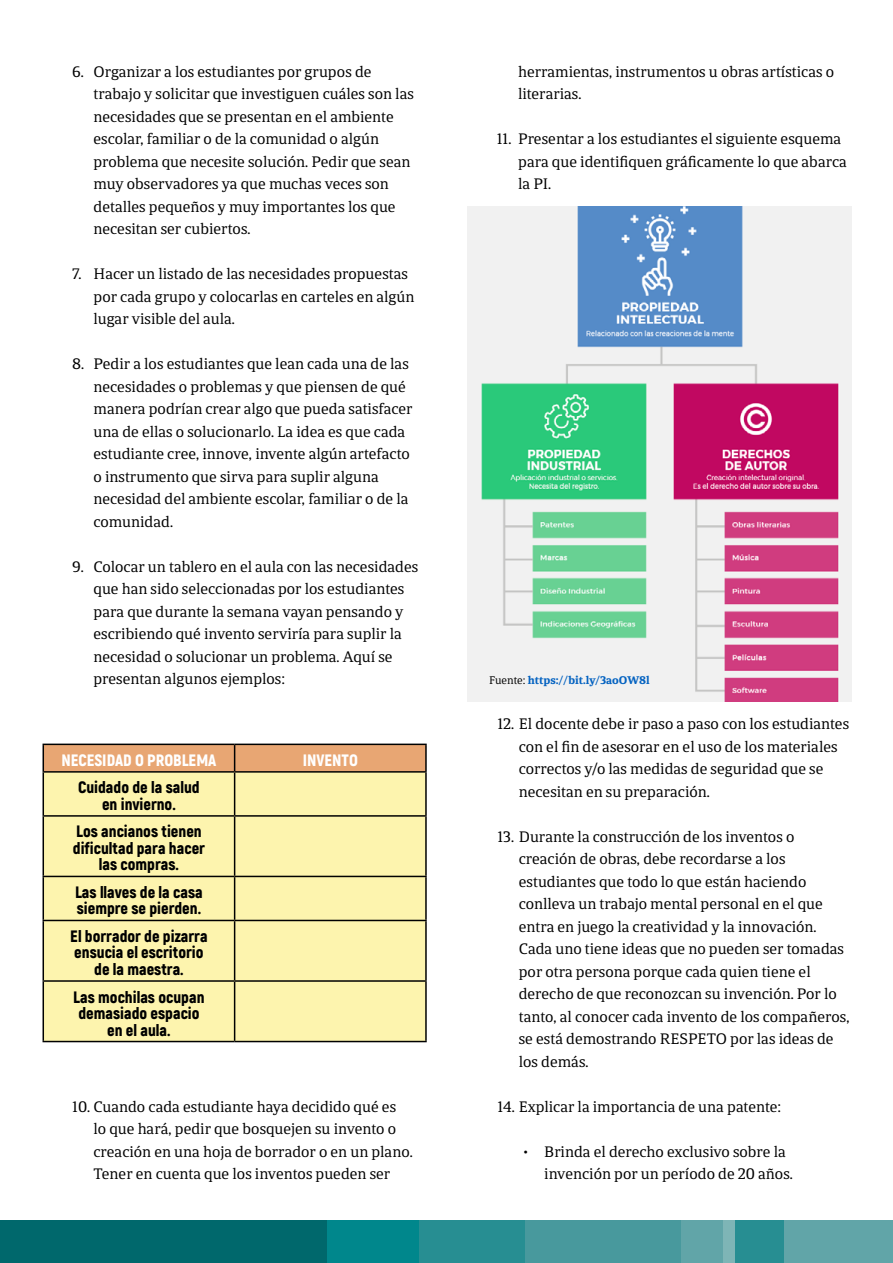
<style>
.page{position:relative;width:893px;height:1263px;background:#fff}
.page>*{position:absolute;margin:0;border:0;box-sizing:border-box;transform-origin:0 0}
.t1{font:16.5px/22.5px "Calicanto";color:#000}
.t2{font:900 16.5px/16.5px "Akrobat";color:#000;text-align:center}
.t3{font:900 16.5px "Akrobat";color:#fff}
.t4{font:700 12px "Calicanto";color:#0563c1}
.s1{font-weight:400;color:#000}
</style>
<div class="page">
<div style="left:681px;top:1220px;width:42px;height:42px;background:#61a5a8"></div>
<div style="left:723px;top:1220px;width:12px;height:42px;background:#7eb5b6"></div>
<div style="left:418px;top:1220px;width:107px;height:42px;background:#278e92"></div>
<div style="left:0;top:1220px;width:327px;height:42px;background:#00686c"></div>
<div style="left:525px;top:1220px;width:156px;height:42px;background:#48999d"></div>
<div style="left:327px;top:1220px;width:91px;height:42px;background:#00878c"></div>
<div style="left:735px;top:1220px;width:50px;height:42px;background:#278e92"></div>
<div style="left:785px;top:1220px;width:108px;height:42px;background:#61a5a8"></div>
<div style="left:44px;top:773px;width:381px;height:268px;background:#fdf4ae"></div>
<hr style="left:235px;top:744px;width:192px;height:1px;background:#000">
<svg style="left:43px;top:744px;width:382px;height:27px;background:#dc9d6d"></svg>
<hr style="left:425px;top:745px;width:2px;height:26px;background:#000">
<hr style="left:43px;top:771px;width:192px;height:2px;background:#000">
<hr style="left:43px;top:773px;width:1px;height:42px;background:#000">
<hr style="left:235px;top:771px;width:192px;height:2px;background:#000">
<hr style="left:234px;top:773px;width:1px;height:42px;background:#000">
<hr style="left:425px;top:773px;width:2px;height:42px;background:#000">
<hr style="left:43px;top:815px;width:192px;height:2px;background:#000">
<hr style="left:43px;top:817px;width:1px;height:59px;background:#000">
<hr style="left:235px;top:815px;width:192px;height:2px;background:#000">
<hr style="left:234px;top:817px;width:1px;height:59px;background:#000">
<hr style="left:425px;top:817px;width:2px;height:59px;background:#000">
<hr style="left:43px;top:876px;width:192px;height:1px;background:#000">
<hr style="left:43px;top:877px;width:1px;height:43px;background:#000">
<hr style="left:235px;top:876px;width:192px;height:1px;background:#000">
<hr style="left:234px;top:877px;width:1px;height:43px;background:#000">
<hr style="left:425px;top:877px;width:2px;height:43px;background:#000">
<hr style="left:43px;top:920px;width:192px;height:1px;background:#000">
<hr style="left:43px;top:921px;width:1px;height:59px;background:#000">
<hr style="left:235px;top:920px;width:192px;height:1px;background:#000">
<hr style="left:234px;top:921px;width:1px;height:59px;background:#000">
<hr style="left:425px;top:921px;width:2px;height:59px;background:#000">
<hr style="left:43px;top:980px;width:192px;height:2px;background:#000">
<hr style="left:43px;top:982px;width:1px;height:59px;background:#000">
<hr style="left:235px;top:980px;width:192px;height:2px;background:#000">
<hr style="left:234px;top:982px;width:1px;height:59px;background:#000">
<hr style="left:425px;top:982px;width:2px;height:59px;background:#000">
<hr style="left:43px;top:1041px;width:192px;height:1px;background:#000">
<hr style="left:235px;top:1041px;width:192px;height:1px;background:#000">
<img style="left:468px;top:206px;width:383px;height:495px">
<p class="t1" style="left:94px;top:60px;width:322px;text-indent:-21px">6. Organizar a los estudiantes por grupos de trabajo y solicitar que investiguen cuáles son las necesidades que se presentan en el ambiente escolar, familiar o de la comunidad o algún problema que necesite solución. Pedir que sean muy observadores ya que muchas veces son detalles pequeños y muy importantes los que necesitan ser cubiertos.</p>
<p class="t1" style="left:94px;top:262px;width:323px;text-indent:-21px">7. Hacer un listado de las necesidades propuestas por cada grupo y colocarlas en carteles en algún lugar visible del aula.</p>
<p class="t1" style="left:94px;top:352px;width:321px;text-indent:-21px">8. Pedir a los estudiantes que lean cada una de las necesidades o problemas y que piensen de qué manera podrían crear algo que pueda satisfacer una de ellas o solucionarlo. La idea es que cada estudiante cree, innove, invente algún artefacto o instrumento que sirva para suplir alguna necesidad del ambiente escolar, familiar o de la comunidad.</p>
<p class="t1" style="left:94px;top:555px;width:326px;text-indent:-21px">9. Colocar un tablero en el aula con las necesidades que han sido seleccionadas por los estudiantes para que durante la semana vayan pensando y escribiendo qué invento serviría para suplir la necesidad o solucionar un problema. Aquí se presentan algunos ejemplos:</p>
<p class="t3" style="left:61px;top:749px;width:157px">NECESIDAD O PROBLEMA</p>
<p class="t3" style="left:303px;top:749px;width:57px">INVENTO</p>
<p class="t2" style="left:78px;top:779px;width:123px">Cuidado de la salud en invierno.</p>
<p class="t2" style="left:73px;top:823px;width:134px">Los ancianos tienen dificultad para hacer las compras.</p>
<p class="t2" style="left:75px;top:884px;width:129px;text-align:left">Las llaves de la casa siempre se pierden.</p>
<p class="t2" style="left:70px;top:928px;width:139px">El borrador de pizarra ensucia el escritorio de la maestra.</p>
<p class="t2" style="left:73px;top:988px;width:133px">Las mochilas ocupan demasiado espacio en el aula.</p>
<p class="t1" style="left:94px;top:1095px;width:321px;text-indent:-21px">10. Cuando cada estudiante haya decidido qué es lo que hará, pedir que bosquejen su invento o creación en una hoja de borrador o en un plano.<br>Tener en cuenta que los inventos pueden ser</p>
<p class="t1" style="left:518px;top:60px;width:318px">herramientas, instrumentos u obras artísticas o literarias.</p>
<p class="t1" style="left:518px;top:127px;width:330px;text-indent:-21px">11. Presentar a los estudiantes el siguiente esquema para que identifiquen gráficamente lo que abarca la PI.</p>
<p class="t4" style="left:489px;top:673px;width:162px"><span class="s1">Fuente:</span> https://bit.ly/3aoOW8l</p>
<p class="t1" style="left:519px;top:712px;width:332px;text-indent:-21px">12. El docente debe ir paso a paso con los estudiantes con el fin de asesorar en el uso de los materiales correctos y/o las medidas de seguridad que se necesitan en su preparación.</p>
<p class="t1" style="left:519px;top:825px;width:332px;text-indent:-21px">13. Durante la construcción de los inventos o creación de obras, debe recordarse a los estudiantes que todo lo que están haciendo conlleva un trabajo mental personal en el que entra en juego la creatividad y la innovación.<br>Cada uno tiene ideas que no pueden ser tomadas por otra persona porque cada quien tiene el derecho de que reconozcan su invención. Por lo tanto, al conocer cada invento de los compañeros, se está demostrando RESPETO por las ideas de los demás.</p>
<p class="t1" style="left:497px;top:1095px;width:285px">14. Explicar la importancia de una patente:</p>
<p class="t1" style="left:544px;top:1140px;width:250px;text-indent:-21px">• Brinda el derecho exclusivo sobre la invención por un período de 20 años.</p>
</div>
